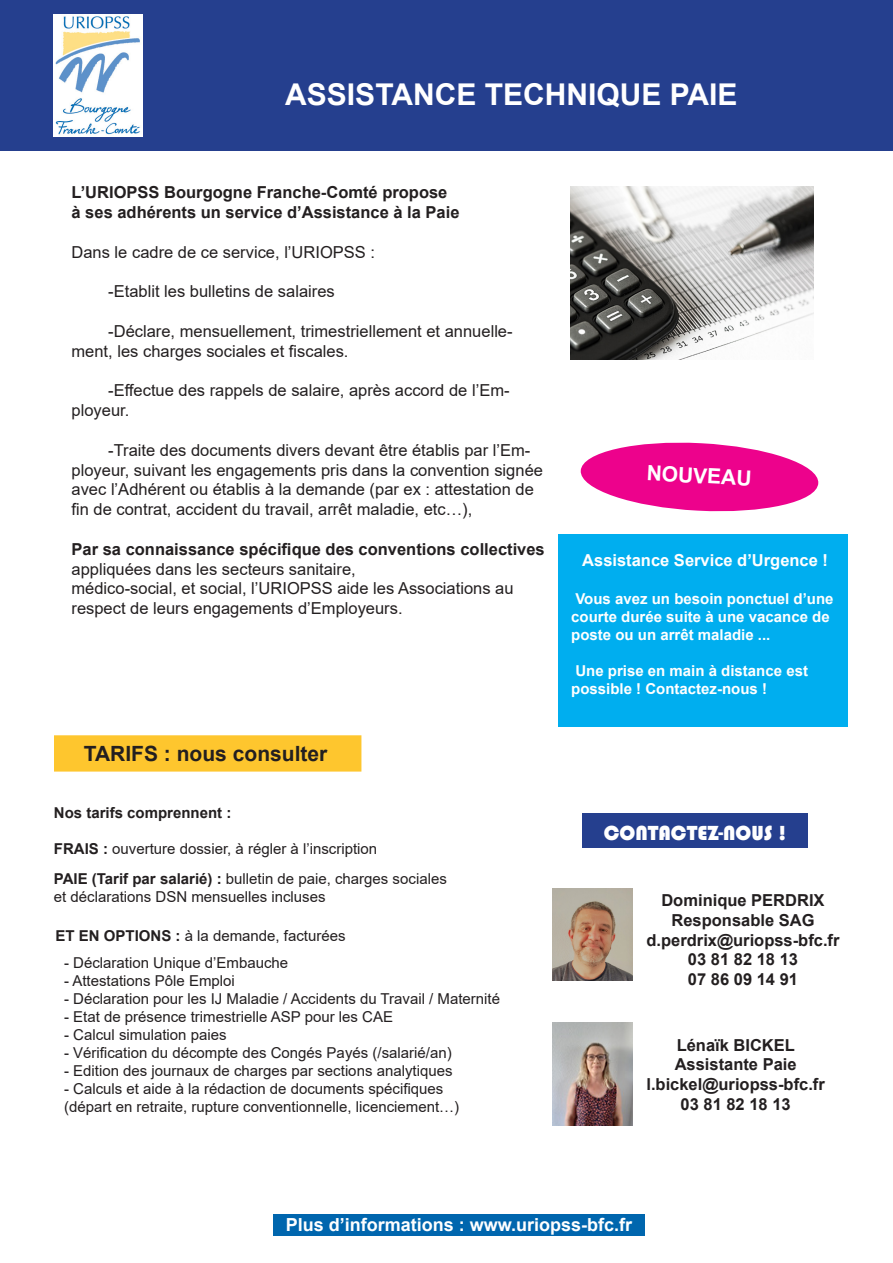
<style>
.page{position:relative;width:893px;height:1263px;background:#fff}
.page>*{position:absolute;margin:0;border:0;box-sizing:border-box;transform-origin:0 0}
.t1{font:700 30px "Arial";color:#fff}
.t2{font:700 21px "Arial";color:#231f20}
.t3{font:21px "Bauhaus 93";color:#fff}
.t4{font:700 21px "Arial";color:#fff}
.t5{font:700 18px "Arial";color:#fff}
.t6{font:16.5px/19.8px "Arial";color:#231f20}
.t7{font:700 16.5px/19.8px "Arial";color:#231f20}
.t8{font:700 16.5px "Arial";color:#fff}
.t9{font:15px/18px "Arial";color:#231f20}
.t10{font:700 15px/18px "Arial";color:#fff}
.t11{font:700 15px "Arial";color:#231f20}
.s1{font-weight:700}
</style>
<div class="page">
<div style="left:583px;top:813px;width:225px;height:34px;background:#253f8e"></div>
<div style="left:55px;top:736px;width:306px;height:35px;background:#fec62e"></div>
<div style="left:54px;top:735px;width:307px;height:36px;border:2px solid #fec62e"></div>
<div style="left:274px;top:1214px;width:371px;height:21px;background:#0066ae"></div>
<svg style="left:580px;top:442px;width:239px;height:70px"></svg>
<img style="left:553px;top:888px;width:79px;height:92px">
<div style="left:0;top:0;width:893px;height:151px;background:#253f8e"></div>
<img style="left:53px;top:15px;width:89px;height:121px">
<img style="left:570px;top:186px;width:244px;height:174px">
<div style="left:558px;top:534px;width:290px;height:192px;background:#00aeef"></div>
<img style="left:553px;top:1023px;width:79px;height:103px">
<p class="t1" style="left:285px;top:73px;width:454px">ASSISTANCE TECHNIQUE PAIE</p>
<p class="t7" style="left:72px;top:183px;width:389px">L’URIOPSS Bourgogne Franche-Comté propose à ses adhérents un service d’Assistance à la Paie</p>
<p class="t6" style="left:72px;top:242px;width:305px">Dans le cadre de ce service, l’URIOPSS :</p>
<p class="t6" style="left:108px;top:282px;width:228px">-Etablit les bulletins de salaires</p>
<p class="t6" style="left:72px;top:321px;width:443px;text-indent:37px">-Déclare, mensuellement, trimestriellement et annuelle&shy;ment, les charges sociales et fiscales.</p>
<p class="t6" style="left:72px;top:381px;width:440px;text-indent:37px">-Effectue des rappels de salaire, après accord de l’Em&shy;ployeur.</p>
<p class="t6" style="left:72px;top:440px;width:473px;text-indent:37px">-Traite des documents divers devant être établis par l’Em&shy;ployeur, suivant les engagements pris dans la convention signée avec l’Adhérent ou établis à la demande (par ex : attestation de fin de contrat, accident du travail, arrêt maladie, etc…),</p>
<p class="t6" style="left:72px;top:539px;width:475px"><span class="s1">Par sa connaissance spécifique des conventions collectives </span>appliquées dans les secteurs sanitaire,<br>médico-social, et social, l’URIOPSS aide les Associations au respect de leurs engagements d’Employeurs.</p>
<p class="t2" style="left:84px;top:739px;width:245px">TARIFS : nous consulter</p>
<p class="t11" style="left:54px;top:802px;width:179px">Nos tarifs comprennent :</p>
<p class="t9" style="left:54px;top:839px;width:325px"><span class="s1">FRAIS :</span> ouverture dossier, à régler à l’inscription</p>
<p class="t9" style="left:54px;top:870px;width:394px"><span class="s1">PAIE (Tarif par salarié) :</span> bulletin de paie, charges sociales et déclarations DSN mensuelles incluses</p>
<p class="t9" style="left:56px;top:927px;width:292px"><span class="s1">ET EN OPTIONS :</span> à la demande, facturées</p>
<p class="t9" style="left:64px;top:953px;width:226px">- Déclaration Unique d’Embauche</p>
<p class="t9" style="left:64px;top:971px;width:172px">- Attestations Pôle Emploi</p>
<p class="t9" style="left:64px;top:989px;width:438px">- Déclaration pour les IJ Maladie / Accidents du Travail / Maternité</p>
<p class="t9" style="left:64px;top:1007px;width:331px">- Etat de présence trimestrielle ASP pour les CAE</p>
<p class="t9" style="left:64px;top:1025px;width:164px">- Calcul simulation paies</p>
<p class="t9" style="left:64px;top:1043px;width:389px">- Vérification du décompte des Congés Payés (/salarié/an)</p>
<p class="t9" style="left:64px;top:1061px;width:390px">- Edition des journaux de charges par sections analytiques</p>
<p class="t9" style="left:64px;top:1079px;width:397px">- Calculs et aide à la rédaction de documents spécifiques (départ en retraite, rupture conventionnelle, licenciement…)</p>
<p class="t4" style="left:647px;top:458px;width:106px;rotate:3deg">NOUVEAU</p>
<p class="t8" style="left:582px;top:549px;width:247px">Assistance Service d’Urgence !</p>
<p class="t10" style="left:571px;top:590px;width:264px">Vous avez un besoin ponctuel d’une courte durée suite à une vacance de poste ou un arrêt maladie ...</p>
<p class="t10" style="left:571px;top:662px;width:238px">Une prise en main à distance est possible ! Contactez-nous !</p>
<p class="t3" style="left:604px;top:821px;width:185px">CONTACTEZ-NOUS !</p>
<p class="t7" style="left:661px;top:890px;width:165px;text-align:center">Dominique PERDRIX<br>Responsable SAG</p>
<p class="t7" style="left:646px;top:930px;width:195px">d.perdrix@uriopss-bfc.fr</p>
<p class="t7" style="left:688px;top:950px;width:112px">03 81 82 18 13</p>
<p class="t7" style="left:688px;top:970px;width:112px">07 86 09 14 91</p>
<p class="t7" style="left:675px;top:1035px;width:123px">Lénaïk BICKEL<br>Assistante Paie</p>
<p class="t7" style="left:646px;top:1075px;width:180px">l.bickel@uriopss-bfc.fr</p>
<p class="t7" style="left:681px;top:1094px;width:112px">03 81 82 18 13</p>
<p class="t5" style="left:286px;top:1212px;width:348px">Plus d’informations : www.uriopss-bfc.fr</p>
</div>
